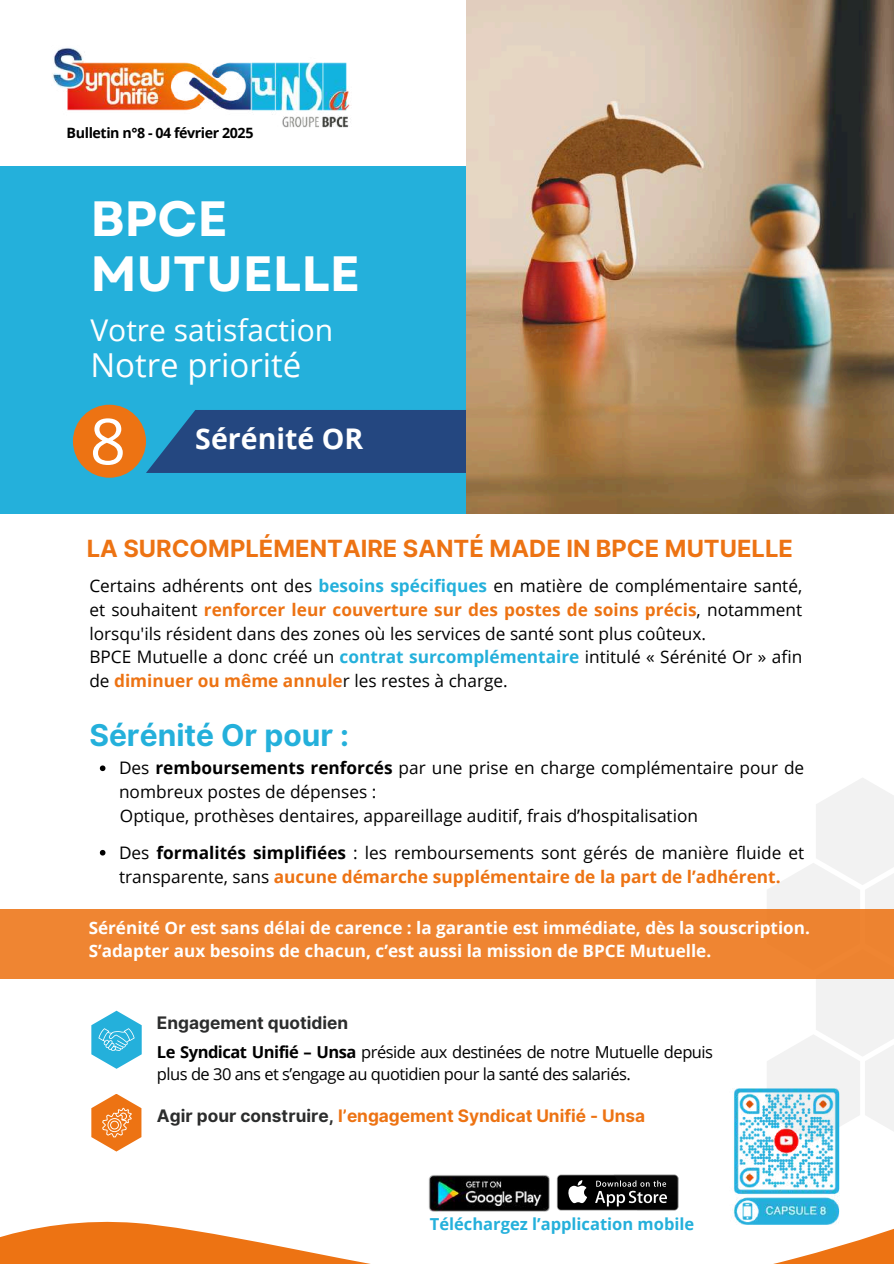
<style>
.page{position:relative;width:894px;height:1264px;background:#fff}
.page>*{position:absolute;margin:0;border:0;box-sizing:border-box;transform-origin:0 0}
.t1{font:63.45px "Open Sans";color:#fff}
.t2{font:700 49.5px/55.2px "Garet";color:#fff}
.t3{font:33px "Open Sans";color:#fff}
.t4{font:30px "Open Sans";color:#fff}
.t5{font:700 30px "Inter";color:#24b0db}
.t6{font:700 28.5px "Open Sans";color:#fff}
.t7{font:700 23.7px "Inter";color:#ed7313}
.t8{font:17.25px/23.5px "Open Sans";color:#000}
.t9{font:700 17.25px "Inter";color:#ed7313}
.t10{font:700 17.25px "Inter";color:#2c2d2d}
.t11{font:700 17.1px/23.7px "Open Sans";color:#fff}
.t12{font:16.5px/22.5px "Open Sans";letter-spacing:-.03em;color:#000}
.t13{font:700 16.5px "Open Sans";color:#24b0db}
.t14{font:700 14.25px "Open Sans";letter-spacing:-.03em;color:#000}
.s1{font-weight:700;color:#24b0db}
.s2{font-weight:700;color:#ed7313}
.s3{font-weight:700}
.s4{color:#2c2d2d}
</style>
<div class="page">
<div style="left:0;top:166px;width:893px;height:347px;background:#24b0db"></div>
<svg style="left:766px;top:778px;width:127px;height:353px"></svg>
<img style="left:52px;top:48px;width:299px;height:80px">
<div style="left:73px;top:405px;width:73px;height:73px;background:#ed7313;border-radius:50%"></div>
<svg style="left:146px;top:410px;width:320px;height:63px;background:#244f87"></svg>
<img style="left:466px;top:0;width:427px;height:513px">
<svg style="left:0;top:1184px;width:893px;height:79px"></svg>
<img style="left:718px;top:1088px;width:136px;height:136px">
<svg style="left:557px;top:1174px;width:121px;height:36px;background:#353535"></svg>
<img style="left:421px;top:1175px;width:136px;height:44px">
<svg style="left:91px;top:1010px;width:51px;height:59px"></svg>
<svg style="left:91px;top:1094px;width:50px;height:57px"></svg>
<div style="left:0;top:909px;width:893px;height:69px;background:#ef8532"></div>
<svg style="left:100px;top:765px;width:5px;height:6px"></svg>
<svg style="left:100px;top:850px;width:5px;height:5px"></svg>
<p class="t14" style="left:67px;top:123px;width:188px">Bulletin n°8 - 04 février 2025</p>
<h2 class="t2" style="left:90px;top:191px;width:271px">BPCE<br>MUTUELLE</h2>
<h3 class="t4" style="left:90px;top:309px;width:244px">Votre satisfaction</h3>
<h3 class="t3" style="left:90px;top:342px;width:212px">Notre priorité</h3>
<h1 class="t1" style="left:90px;top:396px;width:38px">8</h1>
<h3 class="t6" style="left:195px;top:419px;width:169px">Sérénité OR</h3>
<h3 class="t7" style="left:87px;top:534px;width:707px">LA SURCOMPLÉMENTAIRE SANTÉ MADE IN BPCE MUTUELLE</h3>
<p class="t8" style="left:89px;top:574px;width:714px">Certains adhérents ont des <span class="s1">besoins spécifiques</span> en matière de complémentaire santé, et souhaitent <span class="s2">renforcer leur couverture sur des postes de soins précis</span>, notamment lorsqu'ils résident dans des zones où les services de santé sont plus coûteux.<br>BPCE Mutuelle a donc créé un <span class="s1">contrat surcomplémentaire</span> intitulé « Sérénité Or » afin de <span class="s2">diminuer ou même annule</span>r les restes à charge.</p>
<h3 class="t5" style="left:89px;top:716px;width:261px">Sérénité Or pour :</h3>
<p class="t8" style="left:119px;top:756px;width:686px">Des <span class="s3">remboursements renforcés</span> par une prise en charge complémentaire pour de nombreux postes de dépenses :</p>
<p class="t8" style="left:120px;top:803px;width:579px">Optique, prothèses dentaires, appareillage auditif, frais d’hospitalisation</p>
<p class="t8" style="left:119px;top:840px;width:686px">Des <span class="s3">formalités simplifiées</span> : les remboursements sont gérés de manière fluide et transparente, sans <span class="s2">aucune démarche supplémentaire de la part de l’adhérent.</span></p>
<p class="t11" style="left:89px;top:915px;width:722px">Sérénité Or est sans délai de carence : la garantie est immédiate, dès la souscription.<br>S’adapter aux besoins de chacun, c’est aussi la mission de BPCE Mutuelle.</p>
<p class="t10" style="left:157px;top:1012px;width:193px">Engagement quotidien</p>
<p class="t12" style="left:157px;top:1040px;width:557px"><span class="s3">Le Syndicat Unifié – Unsa</span> préside aux destinées de notre Mutuelle depuis plus de 30 ans et s’engage au quotidien pour la santé des salariés.</p>
<p class="t9" style="left:157px;top:1105px;width:489px"><span class="s4">Agir pour construire,</span> l’engagement Syndicat Unifié - Unsa</p>
<p class="t13" style="left:429px;top:1212px;width:266px">Téléchargez l’application mobile</p>
</div>
